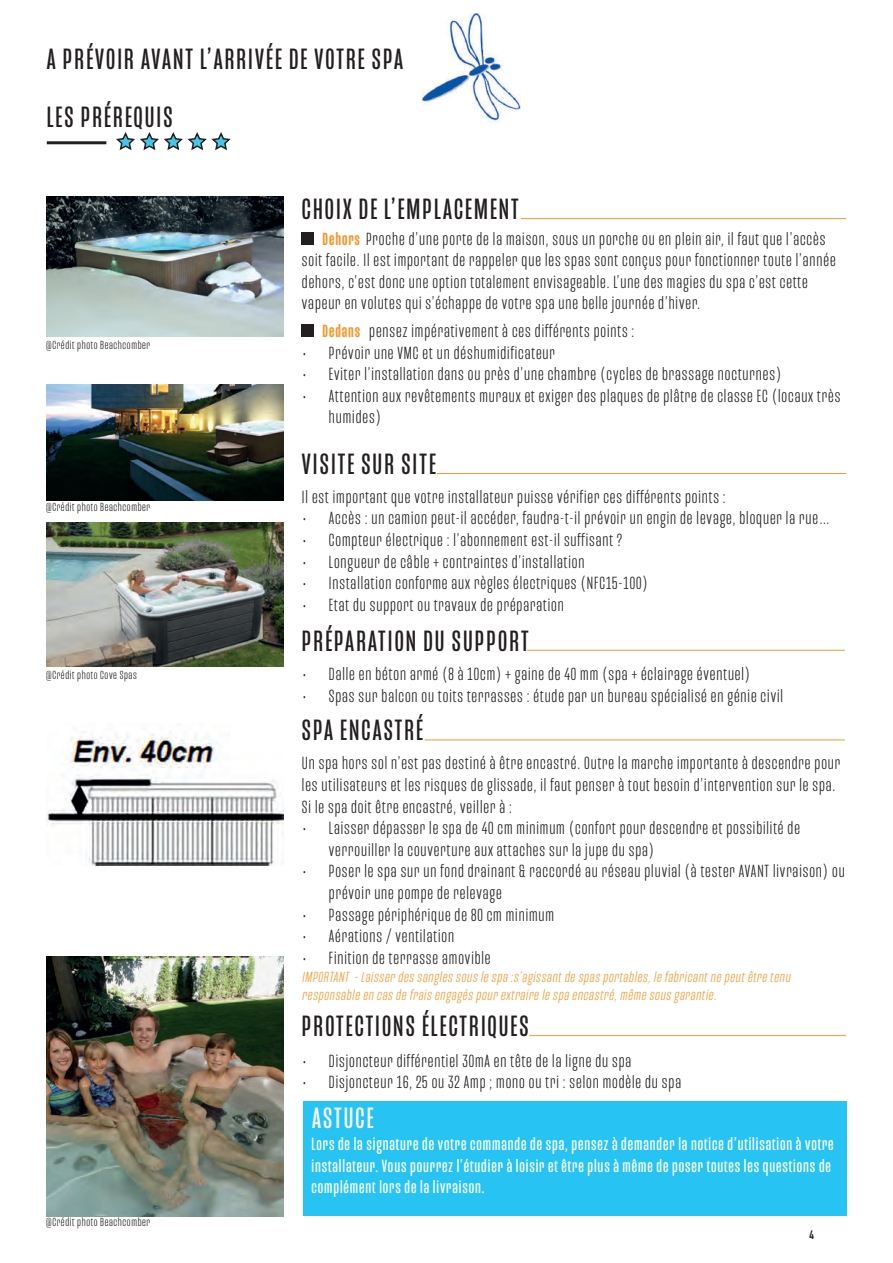
<style>
.page{position:relative;width:893px;height:1263px;background:#fff}
.page>*{position:absolute;margin:0;border:0;box-sizing:border-box;transform-origin:0 0}
.t1{font:30px/57.8px "Mongoose";letter-spacing:.07em;color:#231f20}
.t2{font:30px "Mongoose";letter-spacing:.07em;color:#fff}
.t3{font:300 18px/21.6px "Mongoose";letter-spacing:.05em;color:#231f20}
.t4{font:18px/21.6px "Mongoose";letter-spacing:.05em;color:#fff}
.t5{font:500 18px "Mongoose";letter-spacing:.05em;color:#f19a2f}
.t6{font:italic 300 15px/18px "Mongoose";color:#f19a2f}
.t7{font:300 12px "Mongoose";letter-spacing:.05em;color:#231f20}
.t8{font:700 12px "DIN Condensed";color:#231f20}
.s1{font-weight:500;color:#f19a2f}
</style>
<div class="page">
<div style="left:302px;top:232px;width:12px;height:12px;background:#231f20"></div>
<div style="left:302px;top:325px;width:12px;height:12px;background:#231f20"></div>
<hr style="left:47px;top:141px;width:59px;height:3px;background:#231f20">
<svg style="left:116px;top:132px;width:115px;height:19px"></svg>
<img style="left:47px;top:956px;width:237px;height:260px">
<img style="left:47px;top:197px;width:237px;height:140px">
<img style="left:47px;top:522px;width:237px;height:144px">
<img style="left:47px;top:385px;width:237px;height:116px">
<hr style="left:521px;top:218px;width:325px;height:1px;background:#f19a2f">
<hr style="left:437px;top:473px;width:409px;height:1px;background:#f19a2f">
<hr style="left:527px;top:650px;width:318px;height:1px;background:#f19a2f">
<hr style="left:529px;top:1035px;width:317px;height:1px;background:#f19a2f">
<hr style="left:425px;top:739px;width:420px;height:1px;background:#f19a2f">
<img style="left:47px;top:731px;width:237px;height:134px">
<div style="left:303px;top:1101px;width:543px;height:115px;background:#27c3f3"></div>
<img style="left:423px;top:13px;width:98px;height:109px">
<h1 class="t1" style="left:47px;top:31px;width:358px">A PRÉVOIR AVANT L’ARRIVÉE DE VOTRE SPA<br>LES PRÉREQUIS</h1>
<h1 class="t1" style="left:302px;top:181px;width:218px">CHOIX DE L’EMPLACEMENT</h1>
<p class="t7" style="left:46px;top:338px;width:105px">@Crédit photo Beachcomber</p>
<p class="t7" style="left:46px;top:500px;width:105px">@Crédit photo Beachcomber</p>
<p class="t7" style="left:46px;top:668px;width:92px">@Crédit photo Cove Spas</p>
<p class="t7" style="left:46px;top:1215px;width:105px">@Crédit photo Beachcomber</p>
<p class="t3" style="left:302px;top:228px;width:535px;text-indent:21px"><span class="s1">Dehors</span> Proche d’une porte de la maison, sous un porche ou en plein air, il faut que l’accès soit facile. Il est important de rappeler que les spas sont conçus pour fonctionner toute l’année dehors, c’est donc une option totalement envisageable. L’une des magies du spa c’est cette vapeur en volutes qui s’échappe de votre spa une belle journée d’hiver.</p>
<p class="t3" style="left:369px;top:320px;width:267px">pensez impérativement à ces différents points :</p>
<p class="t3" style="left:302px;top:342px;width:255px">• Prévoir une VMC et un déshumidificateur</p>
<p class="t3" style="left:302px;top:364px;width:481px">• Eviter l’installation dans ou près d’une chambre (cycles de brassage nocturnes)</p>
<p class="t3" style="left:329px;top:385px;width:513px;text-indent:-27px">• Attention aux revêtements muraux et exiger des plaques de plâtre de classe EC (locaux très humides)</p>
<p class="t5" style="left:323px;top:321px;width:39px">Dedans</p>
<h1 class="t1" style="left:302px;top:435px;width:135px">VISITE SUR SITE</h1>
<p class="t3" style="left:302px;top:486px;width:425px">Il est important que votre installateur puisse vérifier ces différents points :</p>
<p class="t3" style="left:302px;top:508px;width:529px">• Accès : un camion peut-il accéder, faudra-t-il prévoir un engin de levage, bloquer la rue…</p>
<p class="t3" style="left:302px;top:529px;width:322px">• Compteur électrique : l’abonnement est-il suffisant ?</p>
<p class="t3" style="left:302px;top:551px;width:284px">• Longueur de câble + contraintes d’installation</p>
<p class="t3" style="left:302px;top:572px;width:347px">• Installation conforme aux règles électriques (NFC15-100)</p>
<p class="t3" style="left:302px;top:594px;width:263px">• Etat du support ou travaux de préparation</p>
<h1 class="t1" style="left:302px;top:612px;width:228px">PRÉPARATION DU SUPPORT</h1>
<p class="t3" style="left:302px;top:663px;width:450px">• Dalle en béton armé (8 à 10cm) + gaine de 40 mm (spa + éclairage éventuel)</p>
<p class="t3" style="left:302px;top:685px;width:482px">• Spas sur balcon ou toits terrasses : étude par un bureau spécialisé en génie civil</p>
<h1 class="t1" style="left:302px;top:702px;width:122px">SPA ENCASTRÉ</h1>
<p class="t3" style="left:302px;top:753px;width:540px">Un spa hors sol n’est pas destiné à être encastré. Outre la marche importante à descendre pour les utilisateurs et les risques de glissade, il faut penser à tout besoin d’intervention sur le spa.<br>Si le spa doit être encastré, veiller à :</p>
<p class="t3" style="left:329px;top:817px;width:473px;text-indent:-27px">• Laisser dépasser le spa de 40 cm minimum (confort pour descendre et possibilité de verrouiller la couverture aux attaches sur la jupe du spa)</p>
<p class="t3" style="left:329px;top:861px;width:517px;text-indent:-27px">• Poser le spa sur un fond drainant &amp; raccordé au réseau pluvial (à tester AVANT livraison) ou prévoir une pompe de relevage</p>
<p class="t3" style="left:302px;top:904px;width:254px">• Passage périphérique de 80 cm minimum</p>
<p class="t3" style="left:302px;top:925px;width:154px">• Aérations / ventilation</p>
<p class="t3" style="left:302px;top:947px;width:190px">• Finition de terrasse amovible</p>
<p class="t6" style="left:302px;top:968px;width:493px">IMPORTANT -Laisser des sangles sous le spa :s’agissantde spas portables,le fabricantne peutêtre tenu responsable en cas de frais engagés pour extraire le spa encastré,même sous garantie.</p>
<h1 class="t1" style="left:302px;top:997px;width:228px">PROTECTIONS ÉLECTRIQUES</h1>
<p class="t3" style="left:302px;top:1050px;width:331px">• Disjoncteur différentiel 30mA en tête de la ligne du spa</p>
<p class="t3" style="left:302px;top:1071px;width:381px">• Disjoncteur 16, 25 ou 32 Amp ; mono ou tri : selon modèle du spa</p>
<h1 class="t2" style="left:312px;top:1101px;width:63px">ASTUCE</h1>
<p class="t4" style="left:311px;top:1133px;width:524px">Lors de la signature de votre commande de spa, pensez à demander la notice d’utilisation à votre installateur. Vous pourrez l’étudier à loisir et être plus à même de poser toutes les questions de complément lors de la livraison.</p>
<p class="t8" style="left:809px;top:1228px;width:6px">4</p>
</div>
